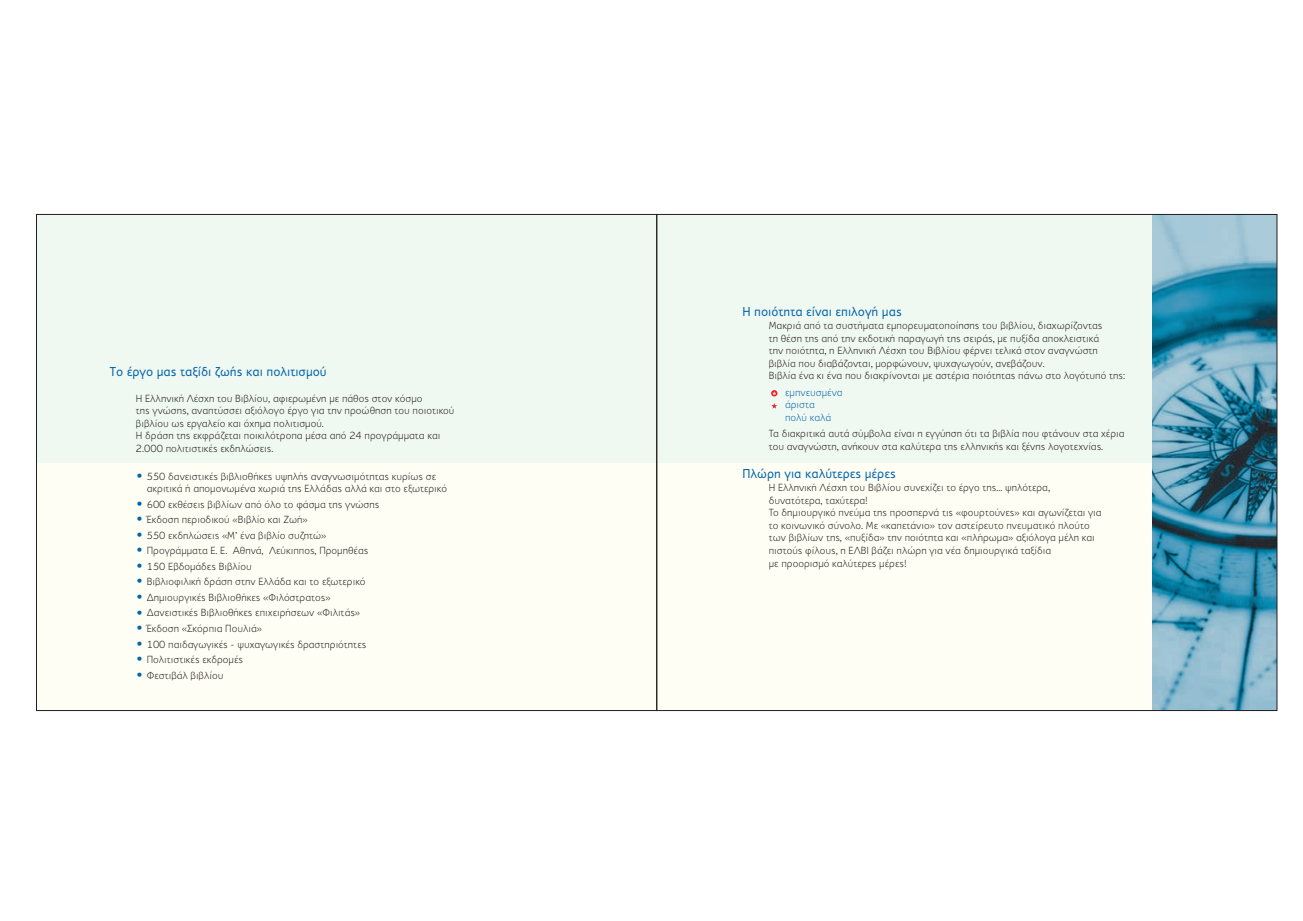
<style>
.page{position:relative;width:1303px;height:921px;background:#fff}
.page>*{position:absolute;margin:0;border:0;box-sizing:border-box;transform-origin:0 0}
.t1{font:13.12px "PF Textbook";color:#0166b3}
.t2{font:300 10.5px/12.6px "PF Textbook";color:#231f20}
.t3{font:300 10.5px/12.6px "PF Textbook";color:#0166b3}
.s1{font-size:21.44px;color:#0166b3}
</style>
<div class="page">
<div style="left:37px;top:214px;width:620px;height:497px;background:linear-gradient(to right,#f7fbf3,#f7fbf3)"></div>
<svg style="left:657px;top:214px;width:620px;height:497px"></svg>
<p class="t1" style="left:110px;top:364px;width:218px">Tο έργο µας ταξίδι ζωής και πολιτισµού</p>
<p class="t2" style="left:136px;top:392px;width:320px">Η Ελληνική Λέσχη του Βιβλίου, αφιερωµένη µε πάθος στον κόσµο<br>της γνώσης, αναπτύσσει αξιόλογο έργο για την προώθηση του ποιοτικού βιβλίου ως εργαλείο και όχηµα πολιτισµού.<br>Η δράση της εκφράζεται ποικιλότροπα µέσα από 24 προγράµµατα και 2.000 πολιτιστικές εκδηλώσεις.</p>
<p class="t2" style="left:147px;top:471px;width:302px;line-height:11.7px;text-indent:-11px"><span class="s1">•</span> 550 δανειστικές βιβλιοθήκες υψηλής αναγνωσιµότητας κυρίως σε ακριτικά ή αποµονωµένα χωριά της Ελλάδας αλλά και στο εξωτερικό</p>
<p class="t2" style="left:136px;top:498px;width:245px"><span class="s1">•</span> 600 εκθέσεις βιβλίων από όλο το φάσµα της γνώσης</p>
<p class="t2" style="left:136px;top:513px;width:173px"><span class="s1">•</span> Έκδοση περιοδικού «Βιβλίο και Ζωή»</p>
<p class="t2" style="left:136px;top:529px;width:192px"><span class="s1">•</span> 550 εκδηλώσεις «Μ’ ένα βιβλίο συζητώ»</p>
<p class="t2" style="left:136px;top:544px;width:234px"><span class="s1">•</span> Προγράµµατα E. Ε. Aθηνά, Λεύκιππος, Προµηθέας</p>
<p class="t2" style="left:136px;top:560px;width:117px"><span class="s1">•</span> 150 Εβδοµάδες Bιβλίου</p>
<p class="t2" style="left:136px;top:576px;width:231px"><span class="s1">•</span> Βιβλιοφιλική δράση στην Ελλάδα και το εξωτερικό</p>
<p class="t2" style="left:136px;top:591px;width:196px"><span class="s1">•</span> ∆ηµιουργικές Βιβλιοθήκες «Φιλόστρατος»</p>
<p class="t2" style="left:136px;top:607px;width:226px"><span class="s1">•</span> ∆ανειστικές Βιβλιοθήκες επιχειρήσεων «Φιλιτάς»</p>
<p class="t2" style="left:136px;top:622px;width:128px"><span class="s1">•</span> Έκδοση «Σκόρπια Πουλιά»</p>
<p class="t2" style="left:136px;top:638px;width:232px"><span class="s1">•</span> 100 παιδαγωγικές - ψυχαγωγικές δραστηριότητες</p>
<p class="t2" style="left:136px;top:653px;width:109px"><span class="s1">•</span> Πολιτιστικές εκδροµές</p>
<p class="t2" style="left:136px;top:669px;width:89px"><span class="s1">•</span> Φεστιβάλ βιβλίου</p>
<p class="t1" style="left:742px;top:304px;width:161px">Η ποιότητα είναι επιλογή µας</p>
<p class="t2" style="left:769px;top:319px;width:358px">Μακριά από τα συστήµατα εµπορευµατοποίησης του βιβλίου, διαχωρίζοντας<br>τη θέση της από την εκδοτική παραγωγή της σειράς, µε πυξίδα αποκλειστικά<br>την ποιότητα, η Ελληνική Λέσχη του Βιβλίου φέρνει τελικά στον αναγνώστη βιβλία που διαβάζονται, µορφώνουν, ψυχαγωγούν, ανεβάζουν.<br>Βιβλία ένα κι ένα που διακρίνονται µε αστέρια ποιότητας πάνω στο λογότυπό της:</p>
<p class="t3" style="left:785px;top:386px;width:59px">εµπνευσµένα άριστα<br>πολύ καλά</p>
<p class="t2" style="left:769px;top:428px;width:357px">Τα διακριτικά αυτά σύµβολα είναι η εγγύηση ότι τα βιβλία που φτάνουν στα χέρια του αναγνώστη, ανήκουν στα καλύτερα της ελληνικής και ξένης λογοτεχνίας.</p>
<p class="t1" style="left:742px;top:466px;width:155px">Πλώρη για καλύτερες µέρες</p>
<p class="t2" style="left:769px;top:481px;width:334px">Η Ελληνική Λέσχη του Βιβλίου συνεχίζει το έργο της... ψηλότερα, δυνατότερα, ταχύτερα!<br>Το δηµιουργικό πνεύµα της προσπερνά τις «φουρτούνες» και αγωνίζεται για το κοινωνικό σύνολο. Με «καπετάνιο» τον αστείρευτο πνευµατικό πλούτο των βιβλίων της, «πυξίδα» την ποιότητα και «πλήρωµα» αξιόλογα µέλη και πιστούς φίλους, η ΕΛΒΙ βάζει πλώρη για νέα δηµιουργικά ταξίδια<br>µε προορισµό καλύτερες µέρες!</p>
</div>
